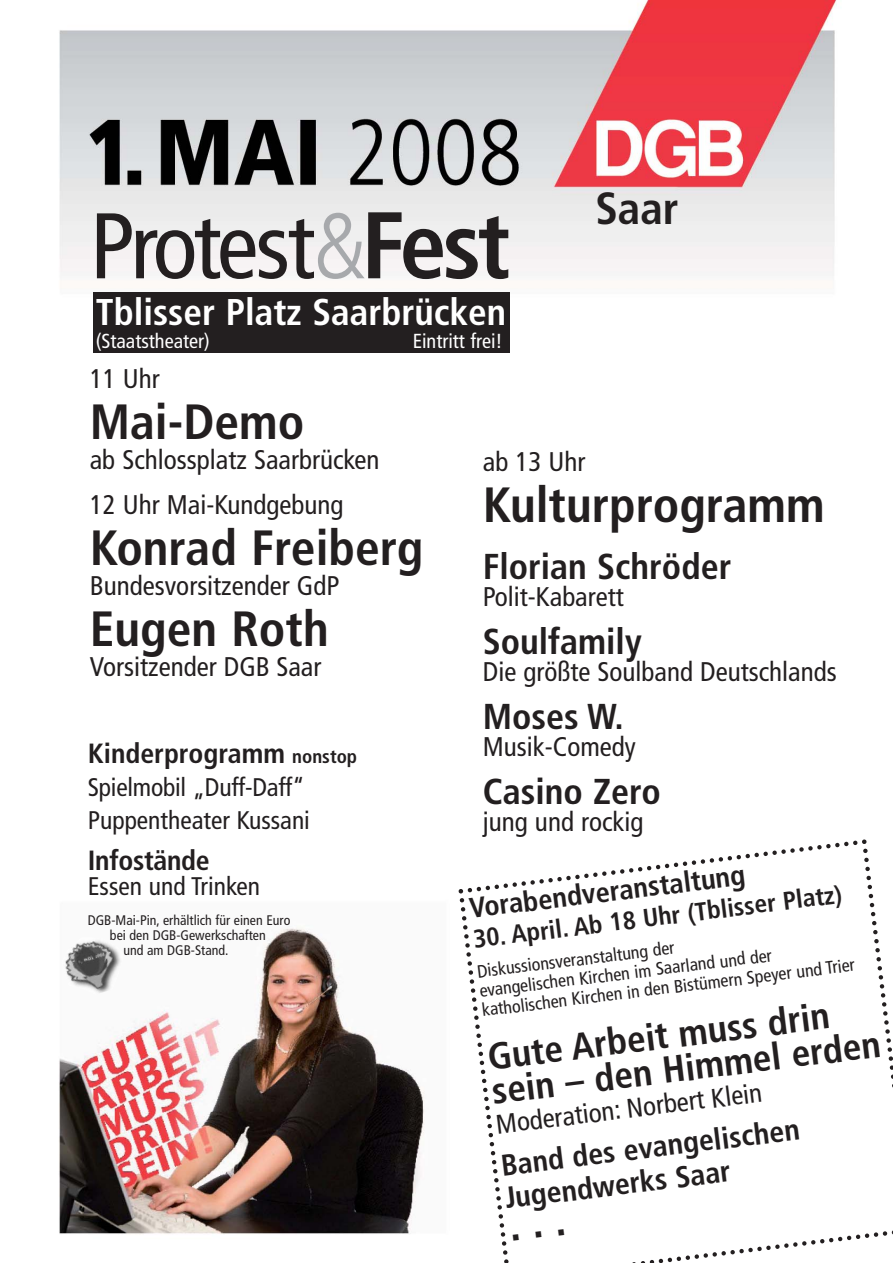
<style>
.page{position:relative;width:893px;height:1263px;background:#fff}
.page>*{position:absolute;margin:0;border:0;box-sizing:border-box;transform-origin:0 0}
.t1{font:condensed 93px "Frutiger LT";letter-spacing:-.045em;color:#231f20}
.t2{font:700 condensed 49.5px "Frutiger LT";color:#231f20}
.t3{font:700 condensed 45px "Frutiger LT";color:#231f20}
.t4{font:700 condensed 37.5px/34.5px "Frutiger LT";color:#231f20}
.t5{font:700 condensed 37.2px "Frutiger LT";color:#fff}
.t6{font:700 condensed 36px "Frutiger LT";color:#231f20}
.t7{font:700 condensed 30px/33px "Frutiger LT";color:#231f20}
.t8{font:700 condensed 28.5px "Frutiger LT";color:#231f20}
.t9{font:700 condensed 27.75px "Frutiger LT";letter-spacing:-.005em;color:#231f20}
.t10{font:condensed 27px/45px "Frutiger LT";color:#231f20}
.t11{font:condensed 25.5px/33px "Frutiger LT";color:#231f20}
.t12{font:700 condensed 25.5px "Frutiger LT";color:#231f20}
.t13{font:condensed 20.25px "Frutiger LT";color:#fff}
.t14{font:condensed 18px/19.5px "Frutiger LT";color:#231f20}
.t15{font:condensed 13.95px "Frutiger LT";color:#231f20}
.s1{font-weight:300;color:#a7a9ac}
.s2{font-weight:700;font-size:94.5px}
.s3{color:#231f20}
.s4{font-size:19.05px}
</style>
<div class="page">
<img style="left:59px;top:0;width:778px;height:1234px">
<div style="left:94px;top:293px;width:416px;height:60px;background:#231f20"></div>
<img style="left:62px;top:938px;width:61px;height:56px">
<svg style="left:456px;top:837px;width:436px;height:426px"></svg>
<h1 class="t1" style="left:90px;top:206px;width:422px">Protest<span class="s1">&amp;</span><span class="s2">Fest</span></h1>
<h3 class="t5" style="left:96px;top:296px;width:411px">Tblisser Platz Saarbrücken</h3>
<p class="t13" style="left:96px;top:332px;width:115px">(Staatstheater)</p>
<p class="t13" style="left:412px;top:332px;width:99px">Eintritt frei!<span class="s3">!</span></p>
<h3 class="t3" style="left:595px;top:189px;width:85px">Saar</h3>
<p class="t10" style="left:90px;top:358px;width:72px">11 Uhr</p>
<h2 class="t2" style="left:90px;top:400px;width:216px">Mai-Demo</h2>
<p class="t10" style="left:90px;top:439px;width:291px">ab Schlossplatz Saarbrücken<br>12 Uhr Mai-Kundgebung</p>
<h2 class="t2" style="left:90px;top:526px;width:335px">Konrad Freiberg</h2>
<p class="t10" style="left:90px;top:565px;width:251px">Bundesvorsitzender GdP</p>
<h2 class="t2" style="left:90px;top:607px;width:240px">Eugen Roth</h2>
<p class="t10" style="left:90px;top:646px;width:233px">Vorsitzender DGB Saar</p>
<p class="t9" style="left:88px;top:741px;width:271px">Kinderprogramm <span class="s4">nonstop</span></p>
<p class="t11" style="left:88px;top:772px;width:224px">Spielmobil „Duff-Daff“<br>Puppentheater Kussani</p>
<p class="t9" style="left:88px;top:849px;width:123px">Infostände</p>
<p class="t11" style="left:88px;top:871px;width:174px">Essen und Trinken</p>
<p class="t15" style="left:88px;top:914px;width:204px">DGB-Mai-Pin, erhältlich für einen Euro</p>
<p class="t15" style="left:110px;top:929px;width:157px">bei den DGB-Gewerkschaften</p>
<p class="t15" style="left:123px;top:944px;width:107px">und am DGB-Stand.</p>
<p class="t10" style="left:483px;top:441px;width:104px">ab 13 Uhr</p>
<h2 class="t2" style="left:483px;top:484px;width:343px">Kulturprogramm</h2>
<h3 class="t6" style="left:483px;top:551px;width:250px">Florian Schröder</h3>
<p class="t10" style="left:483px;top:576px;width:142px">Polit-Kabarett</p>
<h3 class="t6" style="left:483px;top:626px;width:160px">Soulfamily</h3>
<p class="t10" style="left:483px;top:651px;width:355px">Die größte Soulband Deutschlands</p>
<h3 class="t6" style="left:483px;top:701px;width:142px">Moses W.</h3>
<p class="t10" style="left:483px;top:726px;width:154px">Musik-Comedy</p>
<h3 class="t6" style="left:483px;top:776px;width:179px">Casino Zero</h3>
<p class="t10" style="left:483px;top:801px;width:162px">jung und rockig</p>
<p class="t8" style="left:468px;top:896px;width:279px;rotate:-7deg">Vorabendveranstaltung</p>
<p class="t12" style="left:472px;top:928px;width:373px;rotate:-7deg">30. April. Ab 18 Uhr (Tblisser Platz)</p>
<p class="t14" style="left:476px;top:963px;width:377px;rotate:-7deg">Diskussionsveranstaltung der<br>evangelischen Kirchen im Saarland und der katholischen Kirchen in den Bistümern Speyer und Trier</p>
<h3 class="t4" style="left:486px;top:1043px;width:393px;rotate:-7deg">Gute Arbeit muss drin sein – den Himmel erden</h3>
<p class="t10" style="left:493px;top:1104px;width:269px;rotate:-7deg">Moderation: Norbert Klein</p>
<p class="t7" style="left:499px;top:1151px;width:302px;rotate:-7deg">Band des evangelischen<br>Jugendwerks Saar</p>
</div>
